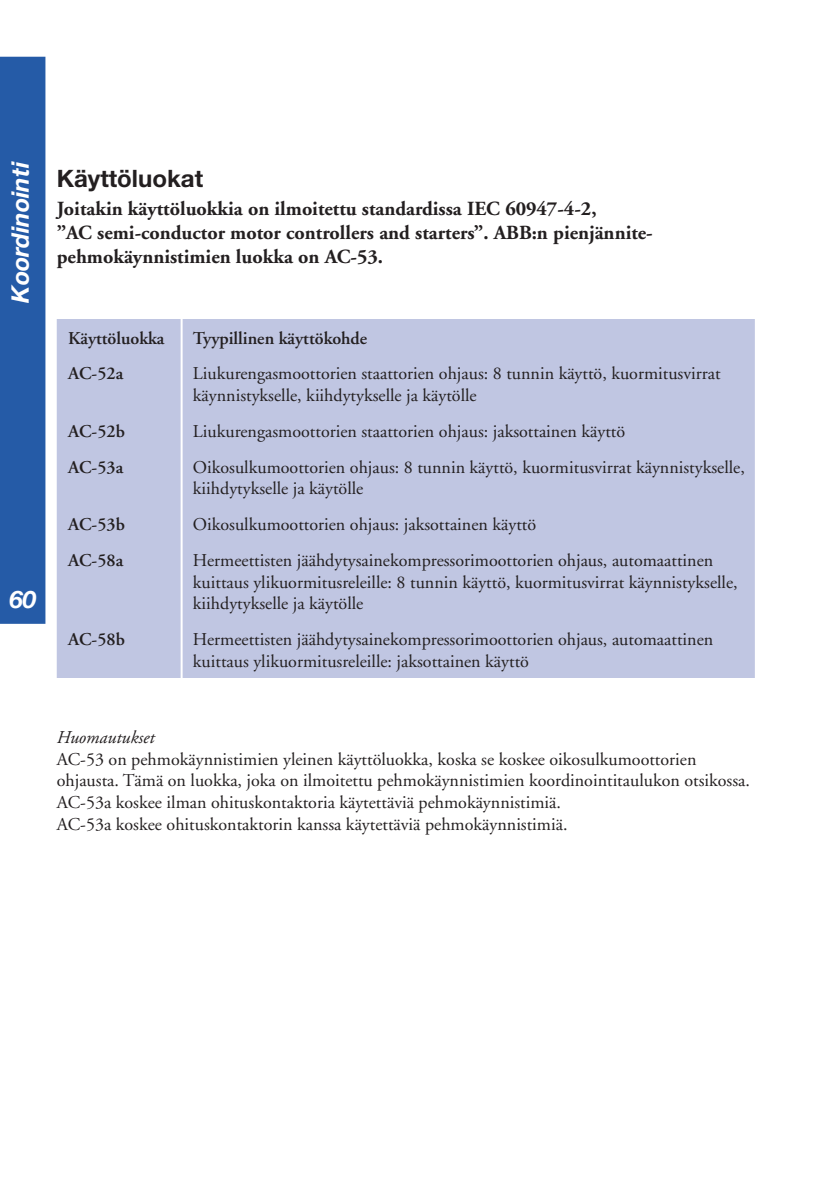
<style>
.page{position:relative;width:840px;height:1191px;background:#fff}
.page>*{position:absolute;margin:0;border:0;box-sizing:border-box;transform-origin:0 0}
.t1{font:italic 700 24px "Helvetica Neue";color:#fff}
.t2{font:700 24px "Helvetica Neue LT Pro";color:#231f20}
.t3{font:700 20px/24px "Adobe Garamond";color:#231f20}
.t4{font:18px/21.6px "Adobe Garamond";color:#231f20}
.t5{font:600 18px "Adobe Garamond";color:#231f20}
.t6{font:italic 18px "Adobe Garamond";color:#231f20}
</style>
<div class="page">
<div style="left:0;top:57px;width:45px;height:567px;background:#255ba7"></div>
<div style="left:57px;top:319px;width:697px;height:359px;background:#c0c6e2"></div>
<hr style="left:180px;top:319px;width:2px;height:36px;background:#fff">
<hr style="left:180px;top:355px;width:2px;height:57px;background:#fff">
<hr style="left:180px;top:412px;width:2px;height:36px;background:#fff">
<hr style="left:180px;top:448px;width:2px;height:57px;background:#fff">
<hr style="left:180px;top:505px;width:2px;height:36px;background:#fff">
<hr style="left:180px;top:541px;width:2px;height:79px;background:#fff">
<hr style="left:180px;top:620px;width:2px;height:58px;background:#fff">
<h1 class="t1" style="left:5px;top:303px;width:143px;rotate:-90deg">Koordinointi</h1>
<h1 class="t1" style="left:9px;top:584px;width:28px">60</h1>
<h1 class="t2" style="left:57px;top:170px;width:148px">Käyttöluokat</h1>
<p class="t3" style="left:57px;top:199px;width:597px">Joitakin käyttöluokkia on ilmoitettu standardissa IEC 60947-4-2,<br>”AC semi-conductor motor controllers and starters”. ABB:n pienjännite&shy;pehmokäynnistimien luokka on AC-53.</p>
<p class="t5" style="left:68px;top:330px;width:98px">Käyttöluokka</p>
<p class="t5" style="left:193px;top:330px;width:176px">Tyypillinen käyttökohde</p>
<p class="t5" style="left:68px;top:366px;width:57px">AC-52a</p>
<p class="t4" style="left:193px;top:364px;width:529px">Liukurengasmoottorien staattorien ohjaus: 8 tunnin käyttö, kuormitusvirrat käynnistykselle, kiihdytykselle ja käytölle</p>
<p class="t5" style="left:68px;top:424px;width:58px">AC-52b</p>
<p class="t4" style="left:193px;top:422px;width:433px">Liukurengasmoottorien staattorien ohjaus: jaksottainen käyttö</p>
<p class="t5" style="left:68px;top:460px;width:57px">AC-53a</p>
<p class="t4" style="left:193px;top:458px;width:553px">Oikosulkumoottorien ohjaus: 8 tunnin käyttö, kuormitusvirrat käynnistykselle, kiihdytykselle ja käytölle</p>
<p class="t5" style="left:68px;top:517px;width:58px">AC-53b</p>
<p class="t4" style="left:193px;top:515px;width:344px">Oikosulkumoottorien ohjaus: jaksottainen käyttö</p>
<p class="t5" style="left:68px;top:553px;width:57px">AC-58a</p>
<p class="t4" style="left:193px;top:551px;width:546px">Hermeettisten jäähdytysainekompressorimoottorien ohjaus, automaattinen kuittaus ylikuormitusreleille: 8 tunnin käyttö, kuormitusvirrat käynnistykselle, kiihdytykselle ja käytölle</p>
<p class="t5" style="left:68px;top:632px;width:58px">AC-58b</p>
<p class="t4" style="left:193px;top:630px;width:521px">Hermeettisten jäähdytysainekompressorimoottorien ohjaus, automaattinen kuittaus ylikuormitusreleille: jaksottainen käyttö</p>
<p class="t6" style="left:57px;top:730px;width:99px">Huomautukset</p>
<p class="t4" style="left:57px;top:750px;width:694px">AC-53 on pehmokäynnistimien yleinen käyttöluokka, koska se koskee oikosulkumoottorien ohjausta. Tämä on luokka, joka on ilmoitettu pehmokäynnistimien koordinointitaulukon otsikossa.<br>AC-53a koskee ilman ohituskontaktoria käytettäviä pehmokäynnistimiä.<br>AC-53a koskee ohituskontaktorin kanssa käytettäviä pehmokäynnistimiä.</p>
</div>
